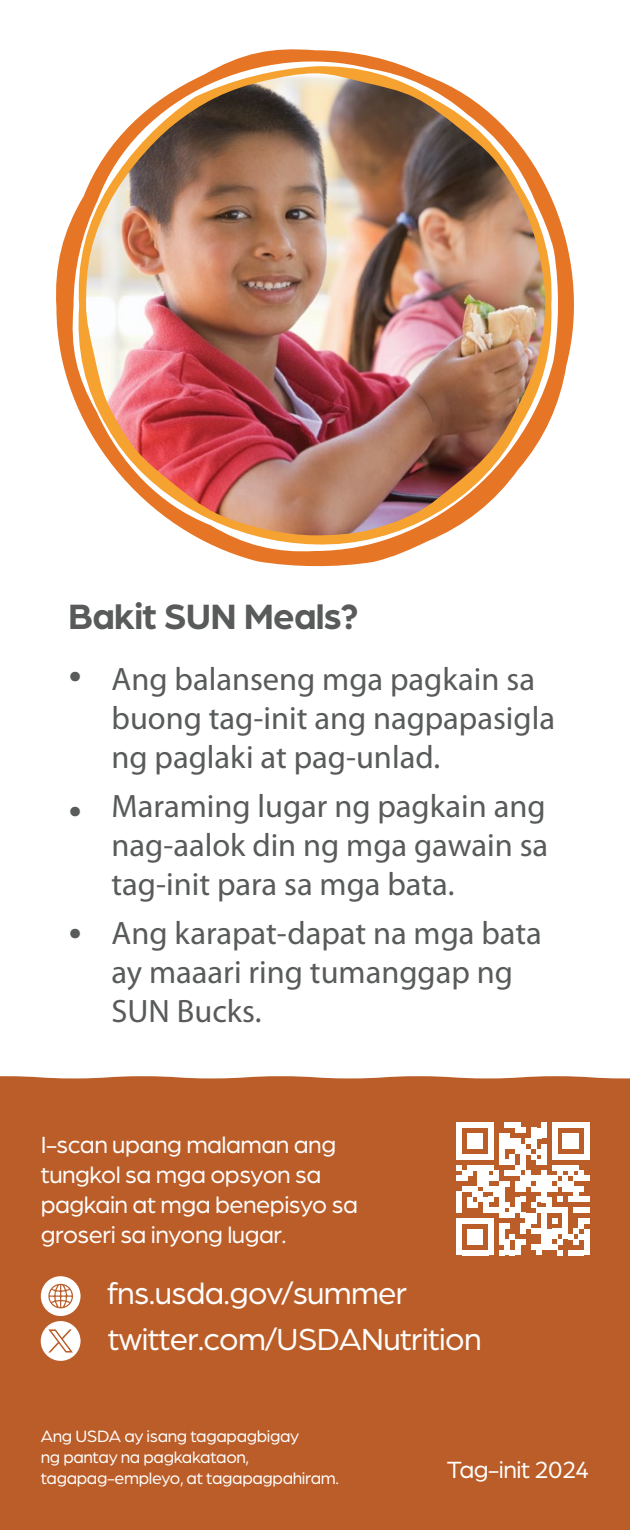
<style>
.page{position:relative;width:630px;height:1530px;background:#fff}
.page>*{position:absolute;margin:0;border:0;box-sizing:border-box;transform-origin:0 0}
.t1{font:700 37.5px "Arboria";letter-spacing:-.02em;color:#595a5a}
.t2{font:32.5px/39px "Myriad Pro";color:#595b5b}
.t3{font:32.5px "Arboria";letter-spacing:-.02em;color:#fff}
.t4{font:25px/30px "Arboria";letter-spacing:-.02em;color:#fff}
.t5{font:17.5px/21px "Arboria";letter-spacing:-.02em;color:#fff}
.s1{font-family:"Arboria";font-size:37.5px;color:#595a5a}
</style>
<div class="page">
<svg style="left:56px;top:49px;width:518px;height:518px"></svg>
<img style="left:86px;top:73px;width:459px;height:462px">
<div style="left:0;top:1076px;width:630px;height:454px;background:#bb5d28"></div>
<div style="left:441px;top:1097px;width:162px;height:184px;background:#bb5d28"></div>
<svg style="left:41px;top:1276px;width:40px;height:85px"></svg>
<svg style="left:457px;top:1122px;width:132px;height:133px"></svg>
<div style="left:584px;top:1229px;width:5px;height:16px;background:#fff"></div>
<div style="left:584px;top:1245px;width:5px;height:10px;background:#fff"></div>
<h2 class="t1" style="left:68px;top:591px;width:292px">Bakit SUN Meals?</h2>
<p class="t2" style="left:112px;top:660px;width:445px;text-indent:-44px"><span class="s1">•</span> Ang balanseng mga pagkain sa buong tag-init ang nagpapasigla ng paglaki at pag-unlad.</p>
<p class="t2" style="left:112px;top:787px;width:438px;text-align:justify;text-indent:-44px"><span class="s1">•</span> Maraming lugar ng pagkain ang nag-aalok din ng mga gawain sa tag-init para sa mga bata.</p>
<p class="t2" style="left:112px;top:914px;width:432px;text-indent:-44px"><span class="s1">•</span> Ang karapat-dapat na mga bata ay maaari ring tumanggap ng<br>SUN Bucks.</p>
<p class="t4" style="left:41px;top:1129px;width:319px">I-scan upang malaman ang tungkol sa mga opsyon sa pagkain at mga benepisyo sa groseri sa inyong lugar.</p>
<p class="t3" style="left:108px;top:1272px;width:301px">fns.usda.gov/summer</p>
<p class="t3" style="left:108px;top:1318px;width:375px">twitter.com/USDANutrition</p>
<p class="t5" style="left:41px;top:1425px;width:300px">Ang USDA ay isang tagapagbigay<br>ng pantay na pagkakataon, tagapag-empleyo, at tagapagpahiram.</p>
<p class="t4" style="left:447px;top:1453px;width:144px">Tag-init 2024</p>
</div>
